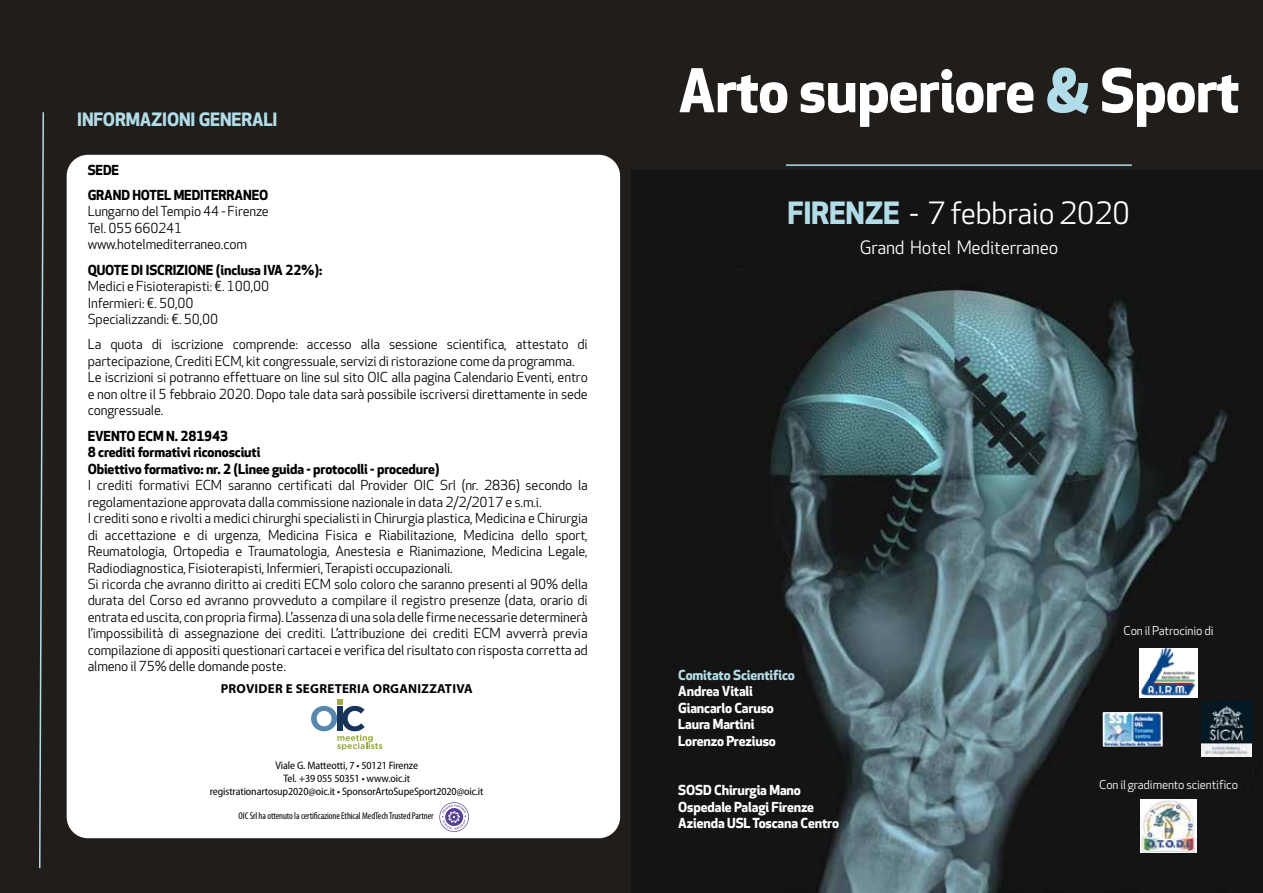
<style>
.page{position:relative;width:1263px;height:893px;background:#201d1a}
.page>*{position:absolute;margin:0;border:0;box-sizing:border-box;transform-origin:0 0}
.t1{font:700 58.5px "Apex New";letter-spacing:-.01em;color:#fff}
.t2{font:30px "Apex New";letter-spacing:-.01em;color:#fff}
.t3{font:18px "Apex New";letter-spacing:-.01em;color:#fff}
.t4{font:700 18px "Apex New";letter-spacing:-.01em;color:#b1dde8}
.t5{font:13.5px/16.5px "Apex New";letter-spacing:-.01em;color:#000}
.t6{font:700 13.5px/16.5px "Apex New";letter-spacing:-.01em;color:#000}
.t7{font:700 13.5px/16.5px "Apex New";letter-spacing:-.01em;color:#fff}
.t8{font:700 13.5px "Apex New";letter-spacing:-.01em;color:#b1dde8}
.t9{font:700 13.05px "Myriad Pro";letter-spacing:.02em;color:#000}
.t10{font:12px "Apex New";letter-spacing:-.01em;color:#fff}
.t11{font:semi-condensed 10.8px/13px "Myriad Pro";letter-spacing:-.01em;color:#000;text-align:center}
.t12{font:condensed 9.75px "Myriad Pro";letter-spacing:-.01em;color:#000}
.s1{color:#b1dde8}
.s2{font-weight:700;color:#b1dde8}
</style>
<div class="page">
<img style="left:631px;top:171px;width:632px;height:722px">
<hr style="left:786px;top:164px;width:346px;height:2px;background:#b1dde8">
<svg style="left:38px;top:111px;width:7px;height:759px;background:#3e4545"></svg>
<div style="left:67px;top:155px;width:553px;height:683px;background:#fff;border-radius:21px"></div>
<img style="left:1201px;top:702px;width:51px;height:55px">
<img style="left:1103px;top:712px;width:60px;height:35px">
<img style="left:1139px;top:648px;width:59px;height:49px">
<img style="left:1141px;top:799px;width:55px;height:53px">
<svg style="left:311px;top:699px;width:71px;height:51px"></svg>
<svg style="left:439px;top:802px;width:30px;height:30px"></svg>
<h3 class="t4" style="left:77px;top:109px;width:202px">INFORMAZIONI GENERALI</h3>
<p class="t6" style="left:88px;top:157px;width:182px;line-height:25px">SEDE<br>GRAND HOTEL MEDITERRANEO</p>
<p class="t5" style="left:88px;top:203px;width:183px">Lungarno del Tempio 44 - Firenze<br>Tel. 055 660241 www.hotelmediterraneo.com</p>
<p class="t6" style="left:88px;top:262px;width:236px">QUOTE DI ISCRIZIONE (inclusa IVA 22%):</p>
<p class="t5" style="left:88px;top:278px;width:183px">Medici e Fisioterapisti: €. 100,00<br>Infermieri: €. 50,00<br>Specializzandi: €. 50,00</p>
<p class="t5" style="left:88px;top:336px;width:502px">La quota di iscrizione comprende: accesso alla sessione scientifica, attestato di partecipazione, Crediti ECM, kit congressuale, servizi di ristorazione come da programma.<br>Le iscrizioni si potranno effettuare on line sul sito OIC alla pagina Calendario Eventi, entro e non oltre il 5 febbraio 2020. Dopo tale data sarà possibile iscriversi direttamente in sede congressuale.</p>
<p class="t6" style="left:88px;top:428px;width:353px">EVENTO ECM N. 281943<br>8 crediti formativi riconosciuti<br>Obiettivo formativo: nr. 2 (Linee guida - protocolli - procedure)</p>
<p class="t5" style="left:88px;top:477px;width:502px">I crediti formativi ECM saranno certificati dal Provider OIC Srl (nr. 2836) secondo la regolamentazione approvata dalla commissione nazionale in data 2/2/2017 e s.m.i.<br>I crediti sono e rivolti a medici chirurghi specialisti in Chirurgia plastica, Medicina e Chirurgia di accettazione e di urgenza, Medicina Fisica e Riabilitazione, Medicina dello sport, Reumatologia, Ortopedia e Traumatologia, Anestesia e Rianimazione, Medicina Legale, Radiodiagnostica, Fisioterapisti, Infermieri, Terapisti occupazionali.<br>Si ricorda che avranno diritto ai crediti ECM solo coloro che saranno presenti al 90% della durata del Corso ed avranno provveduto a compilare il registro presenze (data, orario di entrata ed uscita, con propria firma). L’assenza di una sola delle firme necessarie determinerà l’impossibilità di assegnazione dei crediti. L’attribuzione dei crediti ECM avverrà previa compilazione di appositi questionari cartacei e verifica del risultato con risposta corretta ad almeno il 75% delle domande poste.</p>
<p class="t9" style="left:221px;top:680px;width:254px">PROVIDER E SEGRETERIA ORGANIZZATIVA</p>
<p class="t11" style="left:210px;top:759px;width:275px">Viale G. Matteotti, 7 • 50121 Firenze<br>Tel. +39 055 50351 • www.oic.it<br>registrationartosup2020@oic.it • SponsorArtoSupeSport2020@oic.it</p>
<p class="t12" style="left:239px;top:811px;width:197px">OIC Srl ha ottenuto la certificazione Ethical MedTech Trusted Partner</p>
<h1 class="t1" style="left:678px;top:56px;width:563px">Arto superiore <span class="s1">&amp;</span> Sport</h1>
<h2 class="t2" style="left:787px;top:197px;width:344px"><span class="s2">FIRENZE</span> - 7 febbraio 2020</h2>
<h3 class="t3" style="left:860px;top:238px;width:200px">Grand Hotel Mediterraneo</h3>
<p class="t8" style="left:678px;top:667px;width:118px">Comitato Scientifico</p>
<p class="t7" style="left:678px;top:683px;width:99px">Andrea Vitali<br>Giancarlo Caruso<br>Laura Martini<br>Lorenzo Preziuso</p>
<p class="t7" style="left:678px;top:782px;width:162px">SOSD Chirurgia Mano<br>Ospedale Palagi Firenze<br>Azienda USL Toscana Centro</p>
<p class="t10" style="left:1123px;top:624px;width:92px">Con il Patrocinio di</p>
<p class="t10" style="left:1099px;top:778px;width:140px">Con il gradimento scientifico</p>
</div>
